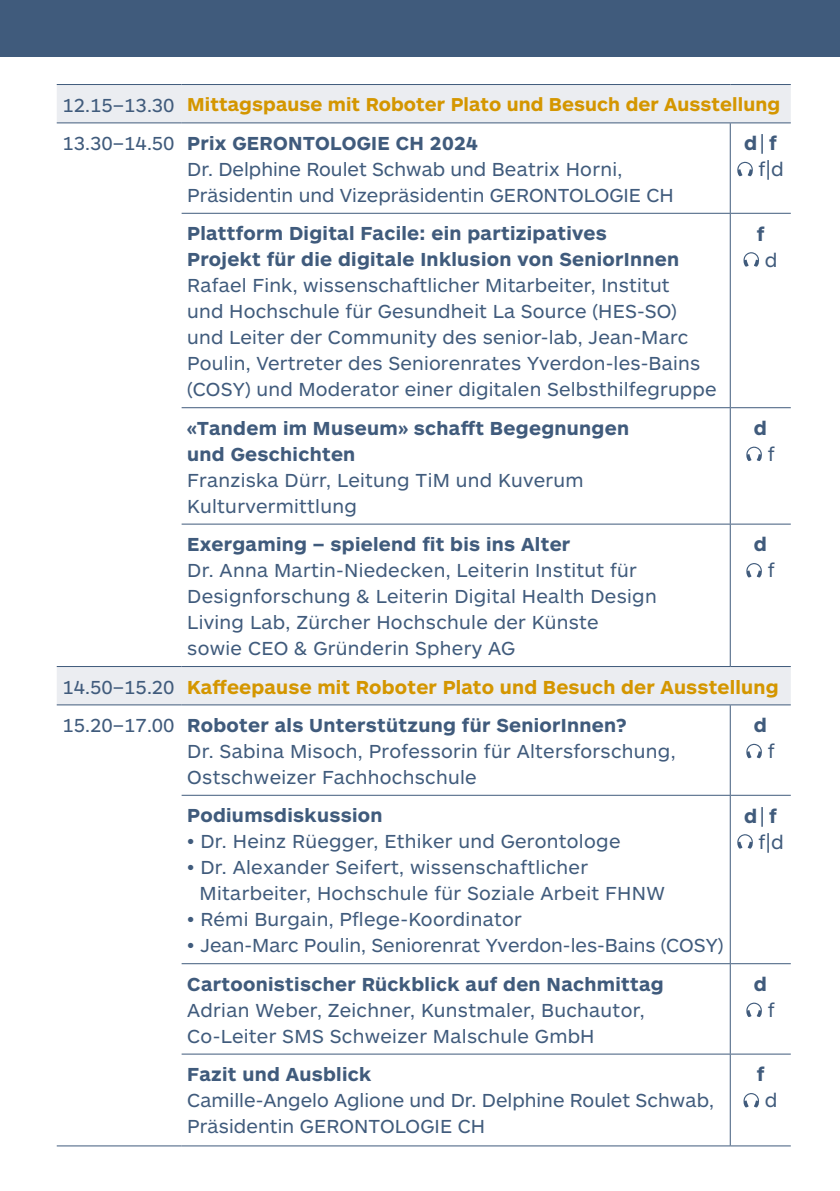
<style>
.page{position:relative;width:840px;height:1191px;background:#fff}
.page>*{position:absolute;margin:0;border:0;box-sizing:border-box;transform-origin:0 0}
.t1{font:700 20px/26px "ARS Maquette Pro";color:#405b7c}
.t2{font:20px "ARS Maquette Pro";color:#405b7c}
.t3{font:19.6px/26px "ARS Maquette Pro";letter-spacing:.01em;color:#405b7c}
.t4{font:700 19.6px/26px "ARS Maquette Pro";letter-spacing:.015em;color:#405b7c}
.t5{font:700 19.6px/38.4px "ARS Maquette Pro";letter-spacing:.01em;color:#d49600}
.t6{font:700 19.4px "ARS Maquette Pro";letter-spacing:.005em;color:#d49600}
.s1{font-weight:400;font-size:19.6px;color:#405b7c}
.s2{font-weight:700}
.s3{font-family:"Foco";font-weight:400}
.s4{font-weight:400}
.s5{font-weight:400;color:#405b7c}
.s6{color:#405b7c}
</style>
<div class="page">
<svg style="left:57px;top:85px;width:733px;height:619px"></svg>
<hr style="left:729px;top:122px;width:61px;height:1px;background:#405b7c">
<hr style="left:729px;top:213px;width:61px;height:1px;background:#405b7c">
<hr style="left:729px;top:704px;width:61px;height:1px;background:#405b7c">
<hr style="left:729px;top:795px;width:61px;height:1px;background:#405b7c">
<hr style="left:729px;top:963px;width:61px;height:1px;background:#405b7c">
<hr style="left:729px;top:1053px;width:61px;height:1px;background:#405b7c">
<hr style="left:729px;top:407px;width:61px;height:1px;background:#405b7c">
<hr style="left:729px;top:524px;width:61px;height:1px;background:#405b7c">
<hr style="left:729px;top:666px;width:61px;height:1px;background:#405b7c">
<hr style="left:729px;top:1145px;width:61px;height:1px;background:#405b7c">
<hr style="left:57px;top:1145px;width:124px;height:1px;background:#405b7c">
<hr style="left:181px;top:213px;width:548px;height:1px;background:#405b7c">
<hr style="left:181px;top:963px;width:548px;height:1px;background:#405b7c">
<hr style="left:181px;top:1053px;width:548px;height:1px;background:#405b7c">
<hr style="left:181px;top:1145px;width:548px;height:1px;background:#405b7c">
<hr style="left:57px;top:84px;width:124px;height:1px;background:#405b7c">
<hr style="left:181px;top:84px;width:548px;height:1px;background:#405b7c">
<hr style="left:729px;top:84px;width:61px;height:1px;background:#405b7c">
<hr style="left:57px;top:122px;width:124px;height:1px;background:#405b7c">
<hr style="left:181px;top:122px;width:548px;height:1px;background:#405b7c">
<hr style="left:57px;top:666px;width:124px;height:1px;background:#405b7c">
<hr style="left:181px;top:407px;width:548px;height:1px;background:#405b7c">
<hr style="left:181px;top:524px;width:548px;height:1px;background:#405b7c">
<hr style="left:181px;top:666px;width:548px;height:1px;background:#405b7c">
<hr style="left:57px;top:704px;width:124px;height:1px;background:#405b7c">
<hr style="left:181px;top:704px;width:548px;height:1px;background:#405b7c">
<hr style="left:181px;top:795px;width:548px;height:1px;background:#405b7c">
<hr style="left:729px;top:123px;width:1px;height:90px;background:#405b7c">
<hr style="left:729px;top:214px;width:1px;height:193px;background:#405b7c">
<hr style="left:729px;top:408px;width:1px;height:116px;background:#405b7c">
<hr style="left:729px;top:524px;width:1px;height:142px;background:#405b7c">
<hr style="left:729px;top:705px;width:1px;height:90px;background:#405b7c">
<hr style="left:729px;top:795px;width:1px;height:168px;background:#405b7c">
<hr style="left:729px;top:964px;width:1px;height:89px;background:#405b7c">
<hr style="left:729px;top:1054px;width:1px;height:91px;background:#405b7c">
<svg style="left:736px;top:162px;width:16px;height:14px"></svg>
<svg style="left:743px;top:252px;width:15px;height:15px"></svg>
<svg style="left:746px;top:446px;width:15px;height:15px"></svg>
<svg style="left:746px;top:563px;width:15px;height:14px"></svg>
<svg style="left:746px;top:743px;width:15px;height:15px"></svg>
<svg style="left:737px;top:834px;width:15px;height:14px"></svg>
<svg style="left:746px;top:1002px;width:15px;height:15px"></svg>
<svg style="left:743px;top:1093px;width:15px;height:14px"></svg>
<div style="left:0;top:0;width:839px;height:57px;background:#405b7c"></div>
<p class="t6" style="left:62px;top:92px;width:719px"><span class="s1">12.15–13.30</span> Mittagspause mit Roboter Plato und Besuch der Ausstellung</p>
<p class="t3" style="left:187px;top:129px;width:487px;text-indent:-125px">13.30–14.50 <span class="s2">Prix GERONTOLOGIE CH 2024<br></span>Dr. Delphine Roulet Schwab und Beatrix Horni,<br>Präsidentin und Vizepräsidentin GERONTOLOGIE CH</p>
<p class="t1" style="left:758px;top:129px;width:27px;text-indent:-15px">d<span class="s3">|</span> f <span class="s4">f</span><span class="s3">|</span><span class="s4">d</span></p>
<p class="t4" style="left:187px;top:219px;width:493px">Plattform Digital Facile: ein partizipatives<br>Projekt für die digitale Inklusion von SeniorInnen</p>
<p class="t3" style="left:187px;top:271px;width:530px">Rafael Fink, wissenschaftlicher Mitarbeiter, Institut<br>und Hochschule für Gesundheit La Source (HES-SO) und Leiter der Community des senior-lab, Jean-Marc Poulin, Vertreter des Seniorenrates Yverdon-les-Bains (COSY) und Moderator einer digitalen Selbsthilfegruppe</p>
<p class="t1" style="left:756px;top:220px;width:9px">f</p>
<p class="t2" style="left:764px;top:247px;width:14px">d</p>
<p class="t4" style="left:187px;top:414px;width:443px">«Tandem im Museum» schafft Begegnungen und Geschichten</p>
<p class="t3" style="left:187px;top:466px;width:397px">Franziska Dürr, Leitung TiM und Kuverum<br>Kulturvermittlung</p>
<p class="t4" style="left:187px;top:530px;width:384px">Exergaming – spielend fit bis ins Alter</p>
<p class="t3" style="left:187px;top:556px;width:470px">Dr. Anna Martin-Niedecken, Leiterin Institut für Designforschung &amp; Leiterin Digital Health Design Living Lab, Zürcher Hochschule der Künste sowie CEO &amp; Gründerin Sphery AG</p>
<p class="t1" style="left:753px;top:414px;width:15px">d</p>
<p class="t2" style="left:767px;top:441px;width:8px">f</p>
<p class="t1" style="left:753px;top:530px;width:15px">d</p>
<p class="t2" style="left:767px;top:557px;width:8px">f</p>
<p class="t5" style="left:62px;top:666px;width:717px"><span class="s5">14.50–15.20</span> Kaffeepause mit Roboter Plato und Besuch der Ausstellung<br><span class="s5">15.20–17.00</span> <span class="s6">Roboter als Unterstützung für SeniorInnen?</span></p>
<p class="t3" style="left:187px;top:737px;width:489px">Dr. Sabina Misoch, Professorin für Altersforschung,<br>Ostschweizer Fachhochschule</p>
<p class="t1" style="left:753px;top:711px;width:15px">d</p>
<p class="t2" style="left:767px;top:738px;width:8px">f</p>
<p class="t4" style="left:187px;top:801px;width:197px">Podiumsdiskussion</p>
<p class="t3" style="left:187px;top:827px;width:434px">• Dr. Heinz Rüegger, Ethiker und Gerontologe</p>
<p class="t3" style="left:199px;top:853px;width:466px;text-indent:-12px">• Dr. Alexander Seifert, wissenschaftlicher<br>Mitarbeiter, Hochschule für Soziale Arbeit FHNW</p>
<p class="t3" style="left:187px;top:905px;width:336px">• Rémi Burgain, Pflege-Koordinator</p>
<p class="t3" style="left:187px;top:931px;width:537px">• Jean-Marc Poulin, Seniorenrat Yverdon-les-Bains (COSY)</p>
<p class="t4" style="left:187px;top:970px;width:477px">Cartoonistischer Rückblick auf den Nachmittag</p>
<p class="t3" style="left:187px;top:996px;width:458px">Adrian Weber, Zeichner, Kunstmaler, Buchautor,<br>Co-Leiter SMS Schweizer Malschule GmbH</p>
<p class="t4" style="left:187px;top:1060px;width:185px">Fazit und Ausblick</p>
<p class="t3" style="left:187px;top:1086px;width:528px">Camille-Angelo Aglione und Dr. Delphine Roulet Schwab,<br>Präsidentin GERONTOLOGIE CH</p>
<p class="t1" style="left:758px;top:801px;width:27px;text-indent:-15px">d<span class="s3">|</span> f <span class="s4">f</span><span class="s3">|</span><span class="s4">d</span></p>
<p class="t1" style="left:753px;top:970px;width:15px">d</p>
<p class="t2" style="left:767px;top:997px;width:8px">f</p>
<p class="t1" style="left:756px;top:1060px;width:9px">f</p>
<p class="t2" style="left:764px;top:1087px;width:14px">d</p>
</div>
